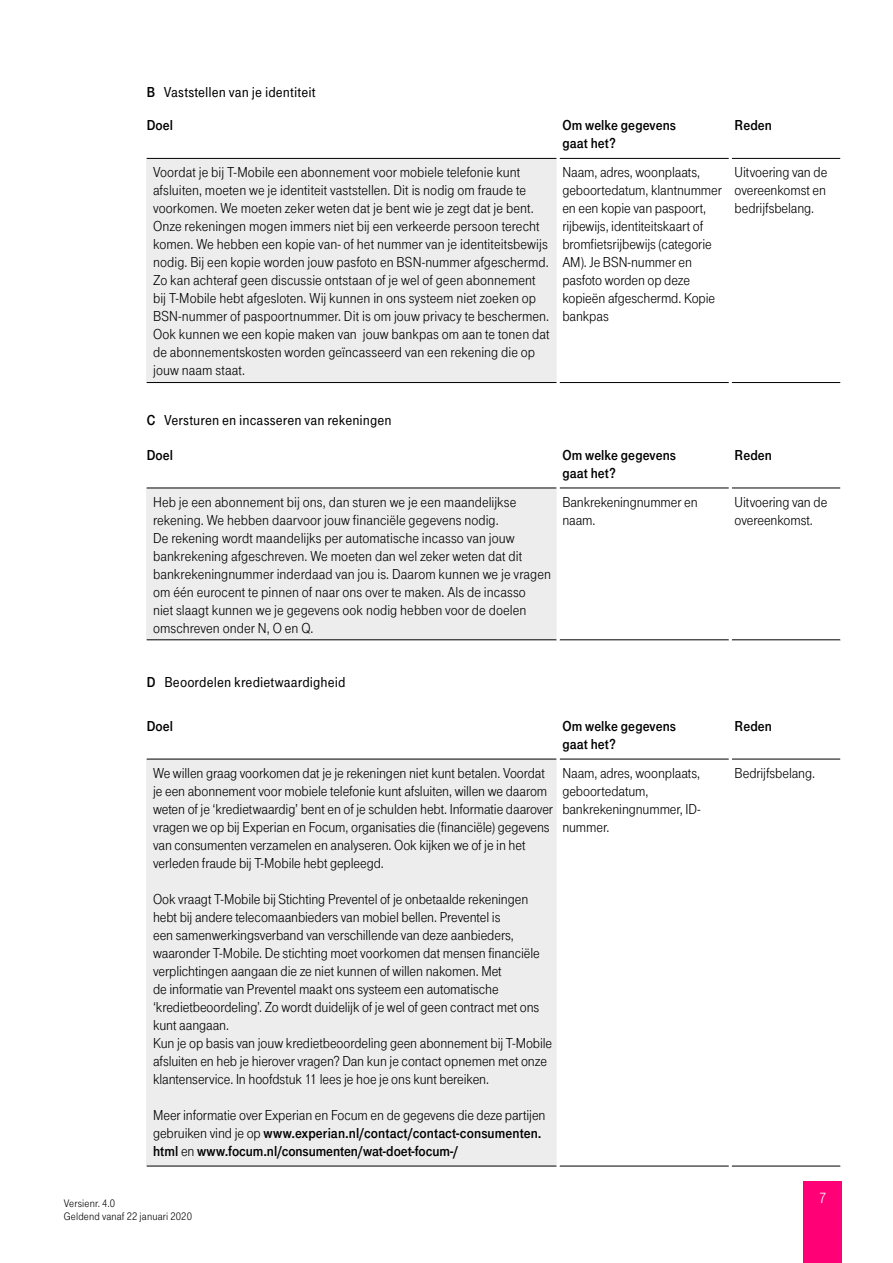
<style>
.page{position:relative;width:893px;height:1263px;background:#fff}
.page>*{position:absolute;margin:0;border:0;box-sizing:border-box;transform-origin:0 0}
.t1{font:15.45px "Tele Grotesk Norm";color:#fff}
.t2{font:15px/18px "Tele Grotesk Norm";color:#000}
.t3{font:15px/18px "Tele Grotesk Fett";letter-spacing:.005em;color:#000}
.t4{font:15px "Tele Grotesk Halb";letter-spacing:.005em;color:#000}
.t5{font:11.25px/13.5px "Tele Grotesk Norm";letter-spacing:.015em;color:#000}
.s1{font-family:"Tele Grotesk Fett"}
.s2{font-family:"Tele Grotesk Norm"}
</style>
<div class="page">
<div style="left:804px;top:1181px;width:38px;height:82px;background:#f07"></div>
<div style="left:147px;top:158px;width:411px;height:224px;background:#ededed"></div>
<hr style="left:147px;top:158px;width:410px;height:1px;background:#000">
<hr style="left:147px;top:382px;width:410px;height:1px;background:#000">
<hr style="left:560px;top:158px;width:169px;height:1px;background:#000">
<hr style="left:732px;top:158px;width:108px;height:1px;background:#000">
<hr style="left:560px;top:382px;width:169px;height:1px;background:#000">
<hr style="left:732px;top:382px;width:108px;height:1px;background:#000">
<hr style="left:557px;top:158px;width:3px;height:225px;background:#fff">
<div style="left:147px;top:488px;width:411px;height:152px;background:#ededed"></div>
<hr style="left:147px;top:488px;width:410px;height:1px;background:#000">
<hr style="left:147px;top:639px;width:410px;height:1px;background:#000">
<hr style="left:560px;top:488px;width:169px;height:1px;background:#000">
<hr style="left:732px;top:488px;width:108px;height:1px;background:#000">
<hr style="left:560px;top:639px;width:169px;height:1px;background:#000">
<hr style="left:732px;top:639px;width:108px;height:1px;background:#000">
<hr style="left:557px;top:488px;width:3px;height:152px;background:#fff">
<div style="left:147px;top:759px;width:411px;height:407px;background:#ededed"></div>
<hr style="left:147px;top:759px;width:410px;height:1px;background:#000">
<hr style="left:147px;top:1166px;width:410px;height:1px;background:#000">
<hr style="left:560px;top:759px;width:169px;height:1px;background:#000">
<hr style="left:732px;top:759px;width:108px;height:1px;background:#000">
<hr style="left:560px;top:1166px;width:169px;height:1px;background:#000">
<hr style="left:732px;top:1166px;width:108px;height:1px;background:#000">
<hr style="left:557px;top:759px;width:3px;height:407px;background:#fff">
<p class="t4" style="left:147px;top:84px;width:170px"><span class="s1">B</span> Vaststellen van je identiteit</p>
<p class="t3" style="left:147px;top:116px;width:28px">Doel</p>
<p class="t3" style="left:562px;top:116px;width:115px">Om welke gegevens gaat het?</p>
<p class="t3" style="left:735px;top:116px;width:39px">Reden</p>
<p class="t2" style="left:153px;top:163px;width:398px">Voordat je bij T-Mobile een abonnement voor mobiele telefonie kunt afsluiten, moeten we je identiteit vaststellen. Dit is nodig om fraude te voorkomen. We moeten zeker weten dat je bent wie je zegt dat je bent.<br>Onze rekeningen mogen immers niet bij een verkeerde persoon terecht komen. We hebben een kopie van- of het nummer van je identiteitsbewijs nodig. Bij een kopie worden jouw pasfoto en BSN-nummer afgeschermd.<br>Zo kan achteraf geen discussie ontstaan of je wel of geen abonnement bij T-Mobile hebt afgesloten. Wij kunnen in ons systeem niet zoeken op BSN-nummer of paspoortnummer. Dit is om jouw privacy te beschermen.<br>Ook kunnen we een kopie maken van jouw bankpas om aan te tonen dat de abonnementskosten worden geïncasseerd van een rekening die op jouw naam staat.</p>
<p class="t2" style="left:562px;top:163px;width:161px">Naam, adres, woonplaats, geboortedatum, klantnummer en een kopie van paspoort, rijbewijs, identiteitskaart of bromfietsrijbewijs (categorie<br>AM). Je BSN-nummer en pasfoto worden op deze kopieën afgeschermd. Kopie bankpas</p>
<p class="t2" style="left:735px;top:163px;width:94px;text-align:justify">Uitvoering van de overeenkomst en bedrijfsbelang.</p>
<p class="t4" style="left:147px;top:411px;width:247px"><span class="s1">C</span> Versturen en incasseren van rekeningen</p>
<p class="t3" style="left:147px;top:446px;width:28px">Doel</p>
<p class="t3" style="left:562px;top:446px;width:115px">Om welke gegevens gaat het?</p>
<p class="t3" style="left:735px;top:446px;width:39px">Reden</p>
<p class="t2" style="left:153px;top:493px;width:399px">Heb je een abonnement bij ons, dan sturen we je een maandelijkse rekening. We hebben daarvoor jouw financiële gegevens nodig.<br>De rekening wordt maandelijks per automatische incasso van jouw bankrekening afgeschreven. We moeten dan wel zeker weten dat dit bankrekeningnummer inderdaad van jou is. Daarom kunnen we je vragen om één eurocent te pinnen of naar ons over te maken. Als de incasso<br>niet slaagt kunnen we je gegevens ook nodig hebben voor de doelen omschreven onder N, O en Q.</p>
<p class="t2" style="left:562px;top:493px;width:137px">Bankrekeningnummer en naam.</p>
<p class="t2" style="left:735px;top:493px;width:94px">Uitvoering van de overeenkomst.</p>
<p class="t4" style="left:147px;top:674px;width:201px"><span class="s1">D</span> Beoordelen kredietwaardigheid</p>
<p class="t3" style="left:147px;top:717px;width:28px">Doel</p>
<p class="t3" style="left:562px;top:717px;width:115px">Om welke gegevens gaat het?</p>
<p class="t3" style="left:735px;top:717px;width:39px">Reden</p>
<p class="t2" style="left:153px;top:764px;width:401px">We willen graag voorkomen dat je je rekeningen niet kunt betalen. Voordat je een abonnement voor mobiele telefonie kunt afsluiten, willen we daarom weten of je ‘kredietwaardig’ bent en of je schulden hebt. Informatie daarover vragen we op bij Experian en Focum, organisaties die (financiële) gegevens van consumenten verzamelen en analyseren. Ook kijken we of je in het verleden fraude bij T-Mobile hebt gepleegd.</p>
<p class="t2" style="left:153px;top:890px;width:401px">Ook vraagt T-Mobile bij Stichting Preventel of je onbetaalde rekeningen hebt bij andere telecomaanbieders van mobiel bellen. Preventel is<br>een samenwerkingsverband van verschillende van deze aanbieders, waaronder T-Mobile. De stichting moet voorkomen dat mensen financiële verplichtingen aangaan die ze niet kunnen of willen nakomen. Met<br>de informatie van Preventel maakt ons systeem een automatische ‘kredietbeoordeling’. Zo wordt duidelijk of je wel of geen contract met ons kunt aangaan.<br>Kun je op basis van jouw kredietbeoordeling geen abonnement bij T-Mobile afsluiten en heb je hierover vragen? Dan kun je contact opnemen met onze klantenservice. In hoofdstuk 11 lees je hoe je ons kunt bereiken.</p>
<p class="t2" style="left:153px;top:1106px;width:394px">Meer informatie over Experian en Focum en de gegevens die deze partijen</p>
<p class="t3" style="left:153px;top:1124px;width:390px"><span class="s2">gebruiken vind je op</span> www.experian.nl/contact/contact-consumenten. html <span class="s2">en</span> www.focum.nl/consumenten/wat-doet-focum-/</p>
<p class="t2" style="left:562px;top:764px;width:140px">Naam, adres, woonplaats, geboortedatum, bankrekeningnummer, ID&shy;nummer.</p>
<p class="t2" style="left:735px;top:764px;width:82px">Bedrijfsbelang.</p>
<p class="t5" style="left:64px;top:1197px;width:130px">Versienr. 4.0<br>Geldend vanaf 22 januari 2020</p>
<p class="t1" style="left:819px;top:1189px;width:9px">7</p>
</div>
